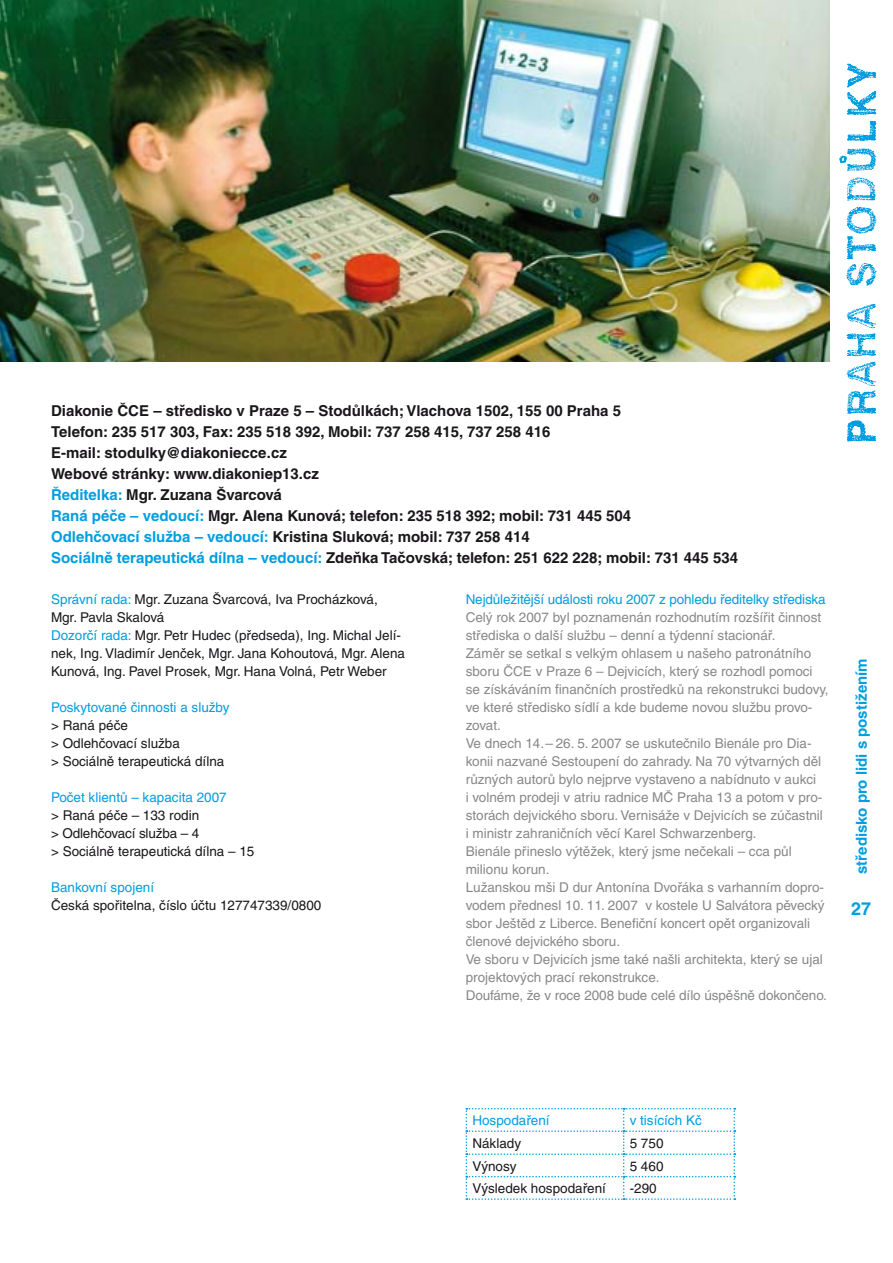
<style>
.page{position:relative;width:893px;height:1263px;background:#fff}
.page>*{position:absolute;margin:0;border:0;box-sizing:border-box;transform-origin:0 0}
.t1{font:700 18px "Helvetica CE";color:#009ee0}
.t2{font:700 15px/21px "Helvetica CE";color:#1a171b}
.t3{font:700 15px "Helvetica CE";color:#009ee0}
.t4{font:13.5px/18px "Helvetica CE";color:#878889}
.t5{font:13.5px/18px "Helvetica CE";color:#1a171b}
.t6{font:13.5px "Helvetica CE";color:#009ee0}
.s1{color:#009ee0}
</style>
<div class="page">
<img style="left:0;top:0;width:829px;height:361px">
<svg style="left:847px;top:420px;width:28px;height:22px"></svg>
<svg style="left:846px;top:303px;width:30px;height:111px"></svg>
<svg style="left:846px;top:207px;width:30px;height:79px"></svg>
<svg style="left:847px;top:177px;width:28px;height:24px"></svg>
<svg style="left:847px;top:63px;width:29px;height:78px"></svg>
<svg style="left:839px;top:148px;width:37px;height:23px"></svg>
<svg style="left:466px;top:1108px;width:269px;height:92px"></svg>
<p class="t2" style="left:51px;top:401px;width:689px">Diakonie ČCE – středisko v Praze 5 – Stodůlkách; Vlachova 1502, 155 00 Praha 5<br>Telefon: 235 517 303, Fax: 235 518 392, Mobil: 737 258 415, 737 258 416<br>E-mail: stodulky@diakoniecce.cz<br>Webové stránky: www.diakoniep13.cz<br><span class="s1">Ředitelka:</span> Mgr. Zuzana Švarcová<br><span class="s1">Raná péče – vedoucí:</span> Mgr. Alena Kunová; telefon: 235 518 392; mobil: 731 445 504<br><span class="s1">Odlehčovací služba – vedoucí:</span> Kristina Sluková; mobil: 737 258 414<br><span class="s1">Sociálně terapeutická dílna – vedoucí:</span> Zdeňka Tačovská; telefon: 251 622 228; mobil: 731 445 534</p>
<p class="t5" style="left:51px;top:592px;width:356px"><span class="s1">Správní rada:</span> Mgr. Zuzana Švarcová, Iva Procházková, Mgr. Pavla Skalová<br><span class="s1">Dozorčí rada:</span> Mgr. Petr Hudec (předseda), Ing. Michal Jelí&shy;nek, Ing. Vladimír Jenček, Mgr. Jana Kohoutová, Mgr. Alena Kunová, Ing. Pavel Prosek, Mgr. Hana Volná, Petr Weber</p>
<p class="t6" style="left:51px;top:702px;width:180px">Poskytované činnosti a služby</p>
<p class="t5" style="left:51px;top:718px;width:175px">&gt; Raná péče<br>&gt; Odlehčovací služba<br>&gt; Sociálně terapeutická dílna</p>
<p class="t6" style="left:51px;top:792px;width:177px">Počet klientů – kapacita 2007</p>
<p class="t5" style="left:51px;top:808px;width:205px">&gt; Raná péče – 133 rodin<br>&gt; Odlehčovací služba – 4<br>&gt; Sociálně terapeutická dílna – 15</p>
<p class="t6" style="left:51px;top:882px;width:105px">Bankovní spojení</p>
<p class="t5" style="left:51px;top:898px;width:272px">Česká spořitelna, číslo účtu 127747339/0800</p>
<p class="t6" style="left:466px;top:594px;width:362px">Nejdůležitější události roku 2007 z pohledu ředitelky střediska</p>
<p class="t4" style="left:466px;top:610px;width:364px">Celý rok 2007 byl poznamenán rozhodnutím rozšířit činnost střediska o další službu – denní a týdenní stacionář.<br>Záměr se setkal s velkým ohlasem u našeho patronátního sboru ČCE v Praze 6 – Dejvicích, který se rozhodl pomoci se získáváním finančních prostředků na rekonstrukci budovy, ve které středisko sídlí a kde budeme novou službu provo&shy;zovat.<br>Ve dnech 14.– 26. 5. 2007 se uskutečnilo Bienále pro Dia&shy;konii nazvané Sestoupení do zahrady. Na 70 výtvarných děl různých autorů bylo nejprve vystaveno a nabídnuto v aukci<br>i volném prodeji v atriu radnice MČ Praha 13 a potom v pro&shy;storách dejvického sboru. Vernisáže v Dejvicích se zúčastnil i ministr zahraničních věcí Karel Schwarzenberg.<br>Bienále přineslo výtěžek, který jsme nečekali – cca půl milionu korun.<br>Lužanskou mši D dur Antonína Dvořáka s varhanním dopro&shy;vodem přednesl 10. 11. 2007 v kostele U Salvátora pěvecký sbor Ještěd z Liberce. Benefiční koncert opět organizovali členové dejvického sboru.<br>Ve sboru v Dejvicích jsme také našli architekta, který se ujal projektových prací rekonstrukce.<br>Doufáme, že v roce 2008 bude celé dílo úspěšně dokončeno.</p>
<p class="t3" style="left:856px;top:874px;width:217px;rotate:-90deg">středisko pro lidi s postižením</p>
<h1 class="t1" style="left:851px;top:902px;width:22px">27</h1>
<p class="t6" style="left:472px;top:1115px;width:79px">Hospodaření</p>
<p class="t6" style="left:630px;top:1115px;width:74px">v tisících Kč</p>
<p class="t5" style="left:472px;top:1135px;width:50px">Náklady</p>
<p class="t5" style="left:630px;top:1135px;width:35px">5 750</p>
<p class="t5" style="left:472px;top:1158px;width:46px">Výnosy</p>
<p class="t5" style="left:630px;top:1158px;width:35px">5 460</p>
<p class="t5" style="left:472px;top:1181px;width:135px">Výsledek hospodaření</p>
<p class="t5" style="left:630px;top:1181px;width:29px">-290</p>
</div>
